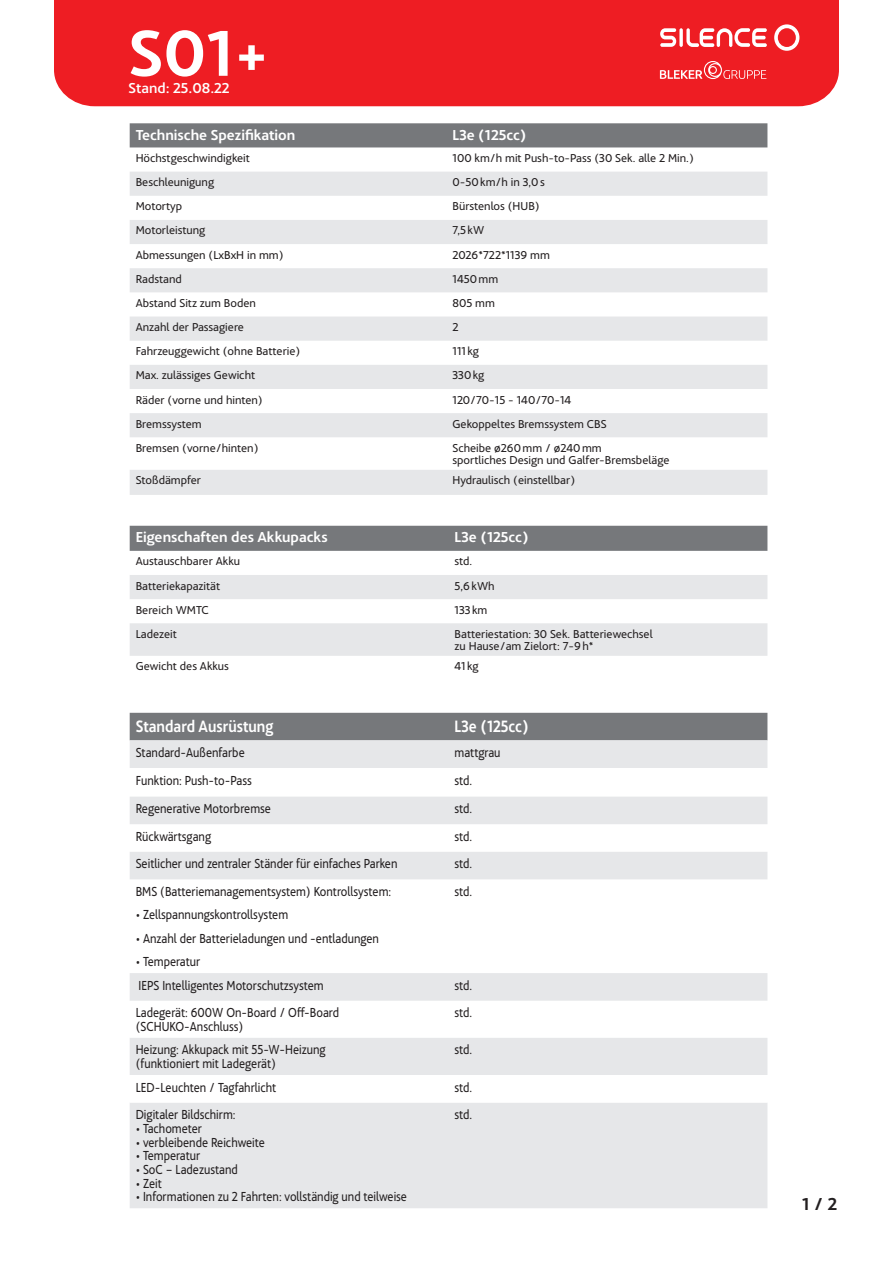
<style>
.page{position:relative;width:893px;height:1263px;background:#fff}
.page>*{position:absolute;margin:0;border:0;box-sizing:border-box;transform-origin:0 0}
.t1{font:700 67.5px "Acciona";color:#fff}
.t2{font:700 18px "Acciona";color:#231f20}
.t3{font:700 17.1px "Acciona";color:#fff;scale:.88 1}
.t4{font:700 15px "Acciona";color:#fff}
.t5{font:500 15px "Acciona";color:#fff}
.t6{font:13.65px/13.6px "Acciona";color:#231f20;scale:.88 1}
.t7{font:12px/12px "Acciona";color:#231f20}
</style>
<div class="page">
<div style="left:54px;top:0;width:785px;height:106px;background:#ee1d23"></div>
<svg style="left:660px;top:28px;width:107px;height:19px"></svg>
<svg style="left:774px;top:24px;width:25px;height:27px"></svg>
<svg style="left:660px;top:61px;width:106px;height:18px;background:#f14b50"></svg>
<div style="left:130px;top:123px;width:637px;height:24px;background:#76787b"></div>
<div style="left:130px;top:172px;width:637px;height:24px;background:#e6e7e9"></div>
<svg style="left:130px;top:220px;width:637px;height:275px;fill:#e6e7e9"></svg>
<div style="left:130px;top:713px;width:637px;height:27px;background:#76787b"></div>
<svg style="left:130px;top:740px;width:637px;height:468px;fill:#e6e7e9"></svg>
<div style="left:130px;top:797px;width:637px;height:27px;background:#e6e7e9"></div>
<svg style="left:130px;top:1075px;width:637px;height:27px"></svg>
<div style="left:130px;top:526px;width:637px;height:25px;background:#76787b"></div>
<div style="left:130px;top:575px;width:637px;height:24px;background:#e6e7e9"></div>
<div style="left:130px;top:623px;width:637px;height:33px;background:#e6e7e9"></div>
<p class="t1" style="left:129px;top:-2px;width:142px">S01+</p>
<p class="t5" style="left:129px;top:76px;width:103px">Stand: 25.08.22</p>
<p class="t4" style="left:136px;top:123px;width:161px">Technische Spezifikation</p>
<p class="t4" style="left:452px;top:123px;width:76px">L3e (125cc)</p>
<p class="t7" style="left:136px;top:151px;width:116px">Höchstgeschwindigkeit</p>
<p class="t7" style="left:452px;top:151px;width:243px">100 km/h mit Push-to-Pass (30 Sek. alle 2 Min.)</p>
<p class="t7" style="left:136px;top:175px;width:80px">Beschleunigung</p>
<p class="t7" style="left:452px;top:175px;width:94px">0-50km/h in 3,0s</p>
<p class="t7" style="left:136px;top:199px;width:48px">Motortyp</p>
<p class="t7" style="left:452px;top:199px;width:89px">Bürstenlos (HUB)</p>
<p class="t7" style="left:136px;top:223px;width:71px">Motorleistung</p>
<p class="t7" style="left:452px;top:223px;width:33px">7,5 kW</p>
<p class="t7" style="left:136px;top:247px;width:149px">Abmessungen (LxBxH in mm)</p>
<p class="t7" style="left:452px;top:247px;width:99px">2026*722*1139 mm</p>
<p class="t7" style="left:136px;top:272px;width:48px">Radstand</p>
<p class="t7" style="left:452px;top:272px;width:47px">1450mm</p>
<p class="t7" style="left:136px;top:296px;width:122px">Abstand Sitz zum Boden</p>
<p class="t7" style="left:452px;top:296px;width:44px">805 mm</p>
<p class="t7" style="left:136px;top:320px;width:110px">Anzahl der Passagiere</p>
<p class="t7" style="left:452px;top:320px;width:8px">2</p>
<p class="t7" style="left:136px;top:344px;width:166px">Fahrzeuggewicht (ohne Batterie)</p>
<p class="t7" style="left:452px;top:344px;width:28px">111 kg</p>
<p class="t7" style="left:136px;top:368px;width:121px">Max. zulässiges Gewicht</p>
<p class="t7" style="left:452px;top:368px;width:33px">330kg</p>
<p class="t7" style="left:136px;top:392px;width:129px">Räder (vorne und hinten)</p>
<p class="t7" style="left:452px;top:392px;width:120px">120/70-15 - 140/70-14</p>
<p class="t7" style="left:136px;top:417px;width:68px">Bremssystem</p>
<p class="t7" style="left:452px;top:417px;width:156px">Gekoppeltes Bremssystem CBS</p>
<p class="t7" style="left:136px;top:441px;width:124px">Bremsen (vorne/hinten)</p>
<p class="t7" style="left:452px;top:441px;width:219px">Scheibe ø260mm / ø240mm<br>sportliches Design und Galfer-Bremsbeläge</p>
<p class="t7" style="left:136px;top:473px;width:67px">Stoßdämpfer</p>
<p class="t7" style="left:452px;top:473px;width:124px">Hydraulisch (einstellbar)</p>
<p class="t4" style="left:136px;top:525px;width:193px">Eigenschaften des Akkupacks</p>
<p class="t4" style="left:455px;top:525px;width:76px">L3e (125cc)</p>
<p class="t7" style="left:136px;top:554px;width:106px">Austauschbarer Akku</p>
<p class="t7" style="left:455px;top:554px;width:19px">std.</p>
<p class="t7" style="left:136px;top:578px;width:86px">Batteriekapazität</p>
<p class="t7" style="left:455px;top:578px;width:42px">5,6kWh</p>
<p class="t7" style="left:136px;top:602px;width:75px">Bereich WMTC</p>
<p class="t7" style="left:455px;top:602px;width:34px">133 km</p>
<p class="t7" style="left:136px;top:627px;width:43px">Ladezeit</p>
<p class="t7" style="left:455px;top:627px;width:200px">Batteriestation: 30 Sek. Batteriewechsel zu Hause/am Zielort: 7-9h*</p>
<p class="t7" style="left:136px;top:659px;width:95px">Gewicht des Akkus</p>
<p class="t7" style="left:455px;top:659px;width:26px">41 kg</p>
<p class="t3" style="left:136px;top:712px;width:158px">Standard Ausrüstung</p>
<p class="t3" style="left:455px;top:712px;width:86px">L3e (125cc)</p>
<p class="t6" style="left:136px;top:744px;width:125px">Standard-Außenfarbe</p>
<p class="t6" style="left:455px;top:744px;width:54px">mattgrau</p>
<p class="t6" style="left:136px;top:772px;width:133px">Funktion: Push-to-Pass</p>
<p class="t6" style="left:455px;top:772px;width:22px">std.</p>
<p class="t6" style="left:136px;top:800px;width:155px">Regenerative Motorbremse</p>
<p class="t6" style="left:455px;top:800px;width:22px">std.</p>
<p class="t6" style="left:136px;top:828px;width:87px">Rückwärtsgang</p>
<p class="t6" style="left:455px;top:828px;width:22px">std.</p>
<p class="t6" style="left:136px;top:856px;width:299px">Seitlicher und zentraler Ständer für einfaches Parken</p>
<p class="t6" style="left:455px;top:856px;width:22px">std.</p>
<p class="t6" style="left:136px;top:883px;width:292px">BMS (Batteriemanagementsystem) Kontrollsystem:</p>
<p class="t6" style="left:136px;top:907px;width:175px">• Zellspannungskontrollsystem</p>
<p class="t6" style="left:136px;top:930px;width:278px">• Anzahl der Batterieladungen und -entladungen</p>
<p class="t6" style="left:136px;top:953px;width:75px">• Temperatur</p>
<p class="t6" style="left:455px;top:883px;width:22px">std.</p>
<p class="t6" style="left:139px;top:977px;width:212px">IEPS Intelligentes Motorschutzsystem</p>
<p class="t6" style="left:455px;top:977px;width:22px">std.</p>
<p class="t6" style="left:136px;top:1005px;width:233px">Ladegerät: 600W On-Board / Off-Board (SCHUKO-Anschluss)</p>
<p class="t6" style="left:455px;top:1005px;width:22px">std.</p>
<p class="t6" style="left:136px;top:1042px;width:217px">Heizung: Akkupack mit 55-W-Heizung (funktioniert mit Ladegerät)</p>
<p class="t6" style="left:455px;top:1042px;width:22px">std.</p>
<p class="t6" style="left:136px;top:1079px;width:161px">LED-Leuchten / Tagfahrlicht</p>
<p class="t6" style="left:455px;top:1079px;width:22px">std.</p>
<p class="t6" style="left:136px;top:1106px;width:115px">Digitaler Bildschirm:</p>
<p class="t6" style="left:136px;top:1120px;width:77px">• Tachometer</p>
<p class="t6" style="left:136px;top:1134px;width:148px">• verbleibende Reichweite</p>
<p class="t6" style="left:136px;top:1147px;width:75px">• Temperatur</p>
<p class="t6" style="left:136px;top:1161px;width:118px">• SoC – Ladezustand</p>
<p class="t6" style="left:136px;top:1175px;width:31px">• Zeit</p>
<p class="t6" style="left:136px;top:1189px;width:310px">• Informationen zu 2 Fahrten: vollständig und teilweise</p>
<p class="t6" style="left:455px;top:1106px;width:22px">std.</p>
<p class="t2" style="left:802px;top:1189px;width:36px">1 / 2</p>
</div>
